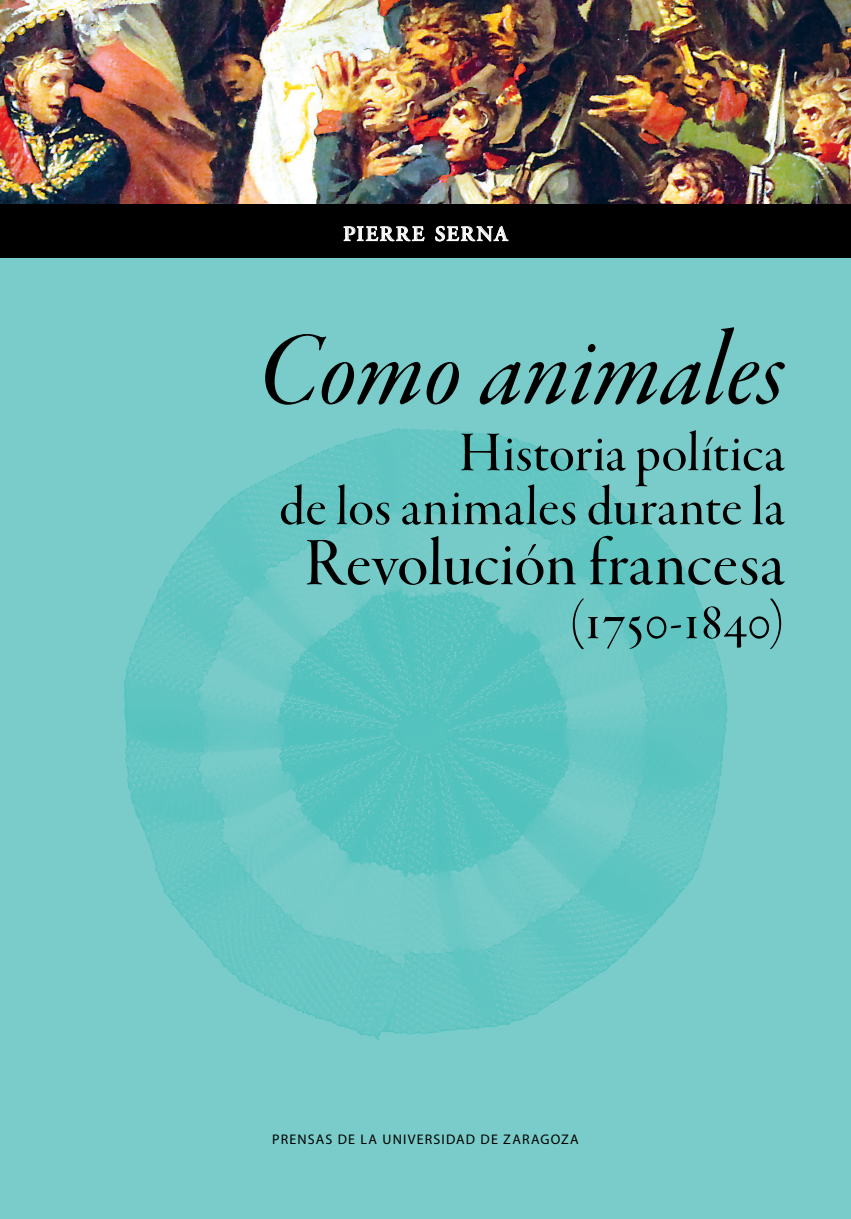
<style>
.page{position:relative;width:851px;height:1219px;background:#fff}
.page>*{position:absolute;margin:0;border:0;box-sizing:border-box;transform-origin:0 0}
.t1{font:110px "Garamond Premr Pro Med It Disp";letter-spacing:.005em;color:#000}
.t2{font:70px "Garamond Premr Pro Med Disp";letter-spacing:.005em;color:#000}
.t3{font:58px/54px "Garamond Premr Pro Med Disp";letter-spacing:.01em;color:#000;text-align:right}
.t4{font:58px "Garamond Premr Pro Med Disp";letter-spacing:-.025em;color:#000}
.t5{font:600 21px "Adobe Garamond";letter-spacing:.085em;color:#fff}
.t6{font:14px "Myriad Pro";letter-spacing:.085em;color:#000}
</style>
<div class="page">
<div style="left:0;top:256px;width:850px;height:963px;background:#79ccc9"></div>
<img style="left:0;top:0;width:850px;height:204px">
<img style="left:124px;top:428px;width:603px;height:612px">
<div style="left:0;top:204px;width:850px;height:54px;background:#000"></div>
<svg style="left:344px;top:227px;width:80px;height:14px"></svg>
<svg style="left:435px;top:226px;width:73px;height:15px"></svg>
<p class="t5" style="left:343px;top:222px;width:166px">PIERRE SERNA</p>
<h1 class="t1" style="left:257px;top:312px;width:529px">Como animales</h1>
<p class="t3" style="left:279px;top:427px;width:507px">Historia política<br>de los animales durante la</p>
<p class="t2" style="left:304px;top:525px;width:481px">Revolución francesa</p>
<p class="t4" style="left:569px;top:589px;width:216px">(1750-1840)</p>
<p class="t6" style="left:272px;top:1130px;width:308px">PRENSAS DE LA UNIVERSIDAD DE ZARAGOZA</p>
</div>
